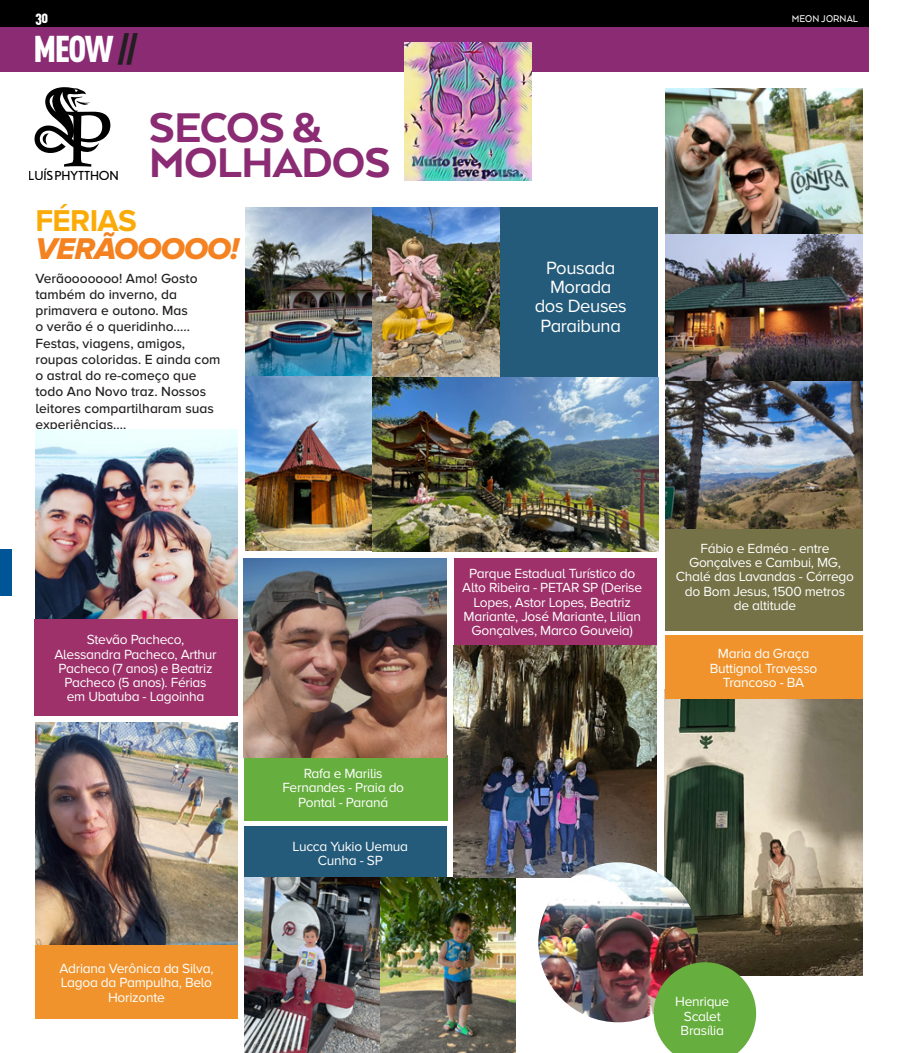
<style>
.page{position:relative;width:904px;height:1053px;background:#fff}
.page>*{position:absolute;margin:0;border:0;box-sizing:border-box;transform-origin:0 0}
.t1{font:800 47.75px "Arquitecta";letter-spacing:-.02em;color:#8a2b73}
.t2{font:36.75px "DIN Cond Black Alternate";color:#fff}
.t3{font:31.25px "Proxima Nova A Extrabld It";letter-spacing:-.02em;color:#f58220}
.t4{font:700 31.25px "Proxima Nova A";letter-spacing:-.02em;color:#faab08}
.t5{font:18.38px "Proxima Nova A";letter-spacing:-.02em;color:#fff}
.t6{font:15.75px "DIN Cond Black Alternate";color:#fff}
.t7{font:13.75px/14.2px "Proxima Nova A";letter-spacing:-.02em;color:#fff;text-align:center}
.t8{font:500 13.75px/16.2px "Proxima Nova A";color:#231f20}
.t9{font:12.38px "Nobel";letter-spacing:-.02em;color:#000;scale:1.04 1}
.t10{font:500 11.25px "Arquitecta";letter-spacing:.01em;color:#fff;scale:.89 1}
.s1{color:#231f20}
.s2{font-family:"Calisto";font-weight:400;font-size:79.62px;color:#000}
</style>
<div class="page">
<div style="left:244px;top:826px;width:202px;height:83px;background:#245b7a"></div>
<img style="left:244px;top:877px;width:271px;height:175px">
<div style="left:462px;top:207px;width:196px;height:183px;background:#245b7a"></div>
<div style="left:665px;top:473px;width:197px;height:157px;background:#747246"></div>
<img style="left:35px;top:722px;width:202px;height:223px">
<div style="left:0;top:4px;width:868px;height:67px;background:#8a2b73"></div>
<div style="left:0;top:0;width:868px;height:27px;background:#000"></div>
<svg style="left:34px;top:87px;width:65px;height:66px"></svg>
<img style="left:404px;top:43px;width:127px;height:137px">
<div style="left:0;top:549px;width:11px;height:46px;background:#005597"></div>
<img style="left:35px;top:429px;width:202px;height:190px">
<div style="left:35px;top:619px;width:203px;height:97px;background:#9e316a"></div>
<div style="left:244px;top:755px;width:203px;height:66px;background:#66ae3d"></div>
<div style="left:35px;top:945px;width:202px;height:73px;background:#f0932c"></div>
<img style="left:246px;top:207px;width:253px;height:169px">
<img style="left:246px;top:376px;width:412px;height:175px">
<img style="left:665px;top:89px;width:197px;height:439px">
<img style="left:244px;top:558px;width:202px;height:199px">
<div style="left:454px;top:558px;width:202px;height:91px;background:#9e316a"></div>
<img style="left:454px;top:645px;width:202px;height:232px">
<img style="left:664px;top:689px;width:198px;height:285px">
<img style="left:538px;top:862px;width:160px;height:160px;border-radius:80px">
<svg style="left:653px;top:962px;width:103px;height:90px;background:#6ea447"></svg>
<div style="left:665px;top:635px;width:197px;height:64px;background:#f0932c"></div>
<p class="t6" style="left:35px;top:8px;width:14px">30</p>
<p class="t2" style="left:33px;top:26px;width:106px">MEOW <span class="s1">//</span></p>
<p class="t1" style="left:62px;top:98px;width:261px"><span class="s2">P</span> SECOS &amp;</p>
<p class="t1" style="left:149px;top:133px;width:243px">MOLHADOS</p>
<p class="t9" style="left:29px;top:168px;width:88px">LUÍS PHYTTHON</p>
<p class="t4" style="left:35px;top:203px;width:103px">FÉRIAS</p>
<p class="t3" style="left:35px;top:230px;width:205px">VERÃOOOOO!</p>
<p class="t8" style="left:35px;top:270px;width:187px">Verãooooooo! Amo! Gosto também do inverno, da primavera e outono. Mas<br>o verão é o queridinho.....<br>Festas, viagens, amigos, roupas coloridas. E ainda com o astral do re-começo que todo Ano Novo traz. Nossos leitores compartilharam suas experiências....</p>
<p class="t7" style="left:87px;top:632px;width:99px">Stevão Pacheco,</p>
<p class="t7" style="left:54px;top:647px;width:164px">Alessandra Pacheco, Arthur<br>Pacheco (7 anos) e Beatriz<br>Pacheco (5 anos). Férias</p>
<p class="t7" style="left:67px;top:689px;width:139px">em Ubatuba - Lagoinha</p>
<p class="t7" style="left:59px;top:961px;width:155px">Adriana Verônica da Silva,<br>Lagoa da Pampulha, Belo<br>Horizonte</p>
<p class="t7" style="left:282px;top:766px;width:123px">Rafa e Marilis<br>Fernandes - Praia do<br>Pontal - Paraná</p>
<p class="t7" style="left:292px;top:839px;width:117px">Lucca Yukio Uemua<br>Cunha - SP</p>
<p class="t10" style="left:792px;top:12px;width:76px">MEON JORNAL</p>
<p class="t5" style="left:546px;top:257px;width:71px">Pousada</p>
<p class="t5" style="left:550px;top:276px;width:63px">Morada</p>
<p class="t5" style="left:534px;top:296px;width:94px">dos Deuses</p>
<p class="t5" style="left:540px;top:315px;width:82px">Paraibuna</p>
<p class="t7" style="left:462px;top:566px;width:181px">Parque Estadual Turístico do<br>Alto Ribeira - PETAR SP (Derise<br>Lopes, Astor Lopes, Beatriz<br>Mariante, José Mariante, Lilian<br>Gonçalves, Marco Gouveia)</p>
<p class="t7" style="left:676px;top:541px;width:180px">Fábio e Edméa - entre<br>Gonçalves e Cambui, MG,<br>Chalé das Lavandas - Córrego do Bom Jesus, 1500 metros</p>
<p class="t7" style="left:733px;top:598px;width:64px">de altitude</p>
<p class="t7" style="left:709px;top:647px;width:109px">Maria da Graça<br>Buttignol Travesso</p>
<p class="t7" style="left:723px;top:675px;width:83px">Trancoso - BA</p>
<p class="t7" style="left:675px;top:994px;width:55px">Henrique<br>Scalet</p>
<p class="t7" style="left:680px;top:1023px;width:45px">Brasília</p>
</div>
